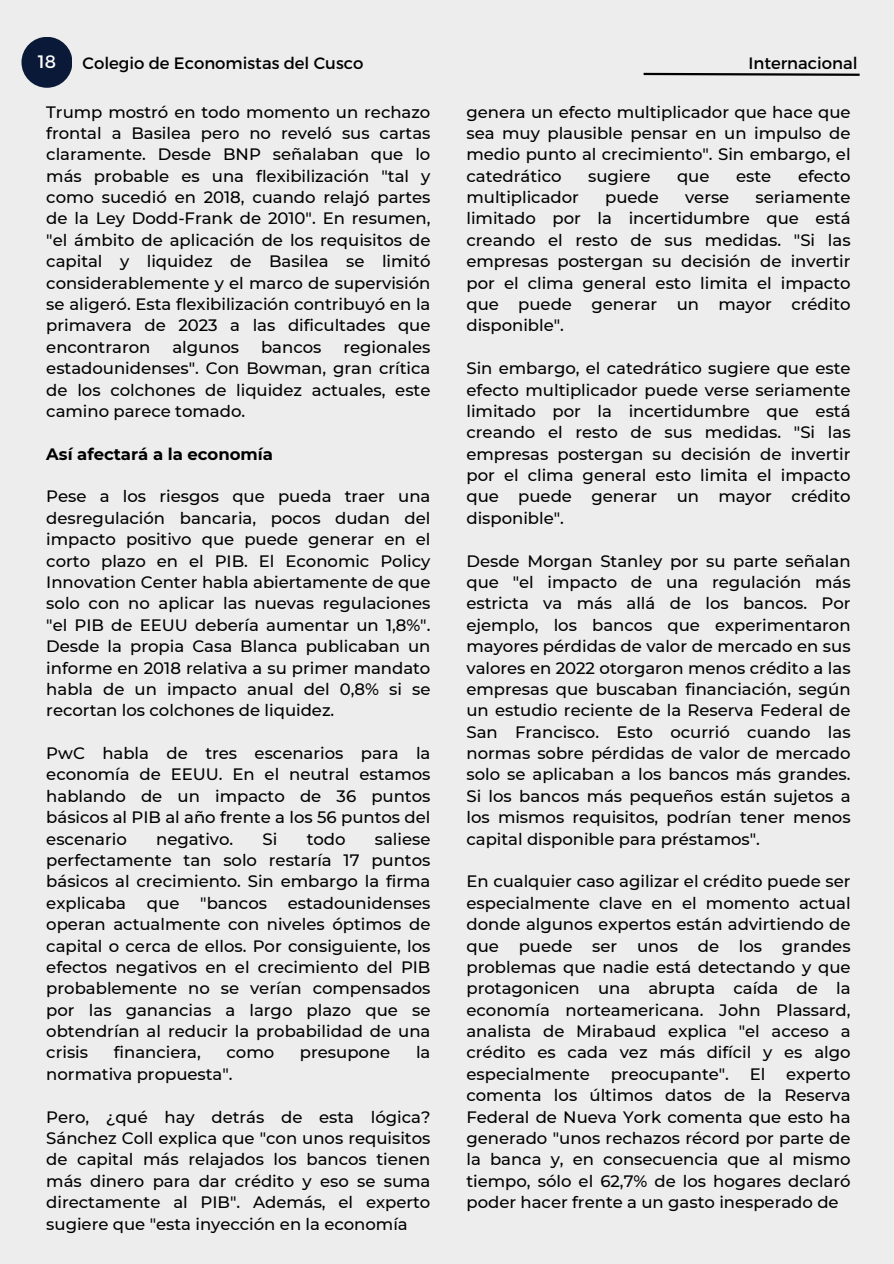
<style>
.page{position:relative;width:894px;height:1264px;background:#fff}
.page>*{position:absolute;margin:0;border:0;box-sizing:border-box;transform-origin:0 0}
.t1{font:18px "Montserrat";color:#fff}
.t2{font:500 16.5px/21.3px "Montserrat";color:#000;text-align:justify}
.t3{font:16.5px "Montserrat";color:#000}
.t4{font:700 16.5px "Montserrat";color:#000}
</style>
<div class="page">
<div style="left:0;top:0;width:893px;height:1263px;background:#ededed"></div>
<div style="left:21px;top:37px;width:51px;height:51px;background:#0a1937;border-radius:50%"></div>
<svg style="left:643px;top:72px;width:217px;height:4px"></svg>
<h1 class="t1" style="left:38px;top:50px;width:20px">18</h1>
<h1 class="t3" style="left:82px;top:52px;width:282px">Colegio de Economistas del Cusco</h1>
<h1 class="t3" style="left:748px;top:52px;width:111px">Internacional</h1>
<p class="t2" style="left:46px;top:101px;width:385px">Trump mostró en todo momento un rechazo frontal a Basilea pero no reveló sus cartas claramente. Desde BNP señalaban que lo más probable es una flexibilización "tal y como sucedió en 2018, cuando relajó partes de la Ley Dodd-Frank de 2010". En resumen, "el ámbito de aplicación de los requisitos de capital y liquidez de Basilea se limitó considerablemente y el marco de supervisión se aligeró. Esta flexibilización contribuyó en la primavera de 2023 a las dificultades que encontraron</p>
<p class="t2" style="left:46px;top:336px;width:385px;text-indent:297px">regionales estadounidenses". Con Bowman, gran crítica de los colchones de liquidez actuales, este camino parece tomado.</p>
<p class="t4" style="left:46px;top:443px;width:228px">Así afectará a la economía</p>
<p class="t2" style="left:46px;top:486px;width:385px">Pese a los riesgos que pueda traer una desregulación bancaria, pocos dudan del impacto positivo que puede generar en el corto plazo en el PIB. El Economic Policy Innovation Center habla abiertamente de que solo con no aplicar las nuevas regulaciones "el PIB de EEUU debería aumentar un 1,8%".<br>Desde la propia Casa Blanca publicaban un informe en 2018 relativa a su primer mandato habla de un impacto anual del 0,8% si se recortan los colchones de liquidez.</p>
<p class="t2" style="left:46px;top:742px;width:385px">PwC habla de tres escenarios para la economía de EEUU. En el neutral estamos hablando de un impacto de 36 puntos básicos al PIB al año frente a los 56 puntos del escenario</p>
<p class="t2" style="left:172px;top:336px;width:68px">algunos</p>
<p class="t2" style="left:261px;top:336px;width:62px">bancos</p>
<p class="t2" style="left:46px;top:828px;width:385px;text-indent:328px">saliese perfectamente tan solo restaría 17 puntos básicos al crecimiento. Sin embargo la firma explicaba</p>
<p class="t2" style="left:156px;top:828px;width:79px">negativo.</p>
<p class="t2" style="left:262px;top:828px;width:16px">Si</p>
<p class="t2" style="left:306px;top:828px;width:40px">todo</p>
<p class="t2" style="left:46px;top:892px;width:385px;text-indent:241px">estadounidenses operan actualmente con niveles óptimos de capital o cerca de ellos. Por consiguiente, los efectos negativos en el crecimiento del PIB probablemente no se verían compensados por las ganancias a largo plazo que se obtendrían al reducir la probabilidad de una crisis</p>
<p class="t2" style="left:147px;top:892px;width:34px">que</p>
<p class="t2" style="left:200px;top:892px;width:68px">"bancos</p>
<p class="t2" style="left:114px;top:1041px;width:88px">financiera,</p>
<p class="t2" style="left:226px;top:1041px;width:49px">como</p>
<p class="t2" style="left:300px;top:1041px;width:92px">presupone</p>
<p class="t2" style="left:416px;top:1041px;width:16px">la</p>
<p class="t2" style="left:46px;top:1063px;width:188px">normativa propuesta".</p>
<h1 class="t2" style="left:46px;top:1106px;width:385px">Pero, ¿qué hay detrás de esta lógica?<br>Sánchez Coll explica que "con unos requisitos de capital más relajados los bancos tienen más dinero para dar crédito y eso se suma directamente al PIB". Además, el experto sugiere que "esta inyección en la economía</h1>
<h1 class="t2" style="left:466px;top:101px;width:385px">genera un efecto multiplicador que hace que sea muy plausible pensar en un impulso de medio punto al crecimiento". Sin embargo, el catedrático</h1>
<h1 class="t2" style="left:588px;top:165px;width:64px">sugiere</h1>
<h1 class="t2" style="left:677px;top:165px;width:34px">que</h1>
<h1 class="t2" style="left:736px;top:165px;width:37px">este</h1>
<h1 class="t2" style="left:797px;top:165px;width:54px">efecto</h1>
<h1 class="t2" style="left:466px;top:186px;width:385px;text-indent:289px">seriamente limitado por la incertidumbre que está creando el resto de sus medidas. "Si las empresas postergan su decisión de invertir por el clima general esto limita el impacto que puede generar un mayor crédito disponible".</h1>
<h1 class="t2" style="left:466px;top:357px;width:385px">Sin embargo, el catedrático sugiere que este efecto multiplicador puede verse seriamente limitado por la incertidumbre que está creando el resto de sus medidas. "Si las empresas postergan su decisión de invertir por el clima general esto limita el impacto que puede generar un mayor crédito disponible".</h1>
<h1 class="t2" style="left:466px;top:550px;width:385px">Desde Morgan Stanley por su parte señalan que "el impacto de una regulación más estricta va más allá de los bancos. Por ejemplo, los bancos que experimentaron mayores pérdidas de valor de mercado en sus valores en 2022 otorgaron menos crédito a las empresas que buscaban financiación, según un estudio reciente de la Reserva Federal de San Francisco. Esto ocurrió cuando las normas sobre pérdidas de valor de mercado solo se aplicaban a los bancos más grandes.<br>Si los bancos más pequeños están sujetos a los mismos requisitos, podrían tener menos capital disponible para préstamos".</h1>
<h1 class="t2" style="left:466px;top:870px;width:385px">En cualquier caso agilizar el crédito puede ser especialmente clave en el momento actual donde algunos expertos están advirtiendo de que puede ser unos de los grandes problemas que nadie está detectando y que protagonicen una abrupta caída de la economía norteamericana. John Plassard, analista de Mirabaud explica "el acceso a crédito es cada vez más difícil y es algo especialmente</h1>
<h1 class="t2" style="left:466px;top:186px;width:114px">multiplicador</h1>
<h1 class="t2" style="left:605px;top:186px;width:55px">puede</h1>
<h1 class="t2" style="left:685px;top:186px;width:46px">verse</h1>
<h1 class="t2" style="left:610px;top:1063px;width:120px">preocupante".</h1>
<h1 class="t2" style="left:749px;top:1063px;width:17px">El</h1>
<h1 class="t2" style="left:466px;top:1063px;width:385px;text-indent:319px">experto comenta los últimos datos de la Reserva Federal de Nueva York comenta que esto ha generado "unos rechazos récord por parte de la banca y, en consecuencia que al mismo tiempo, sólo el 62,7% de los hogares declaró poder hacer frente a un gasto inesperado de</h1>
</div>
